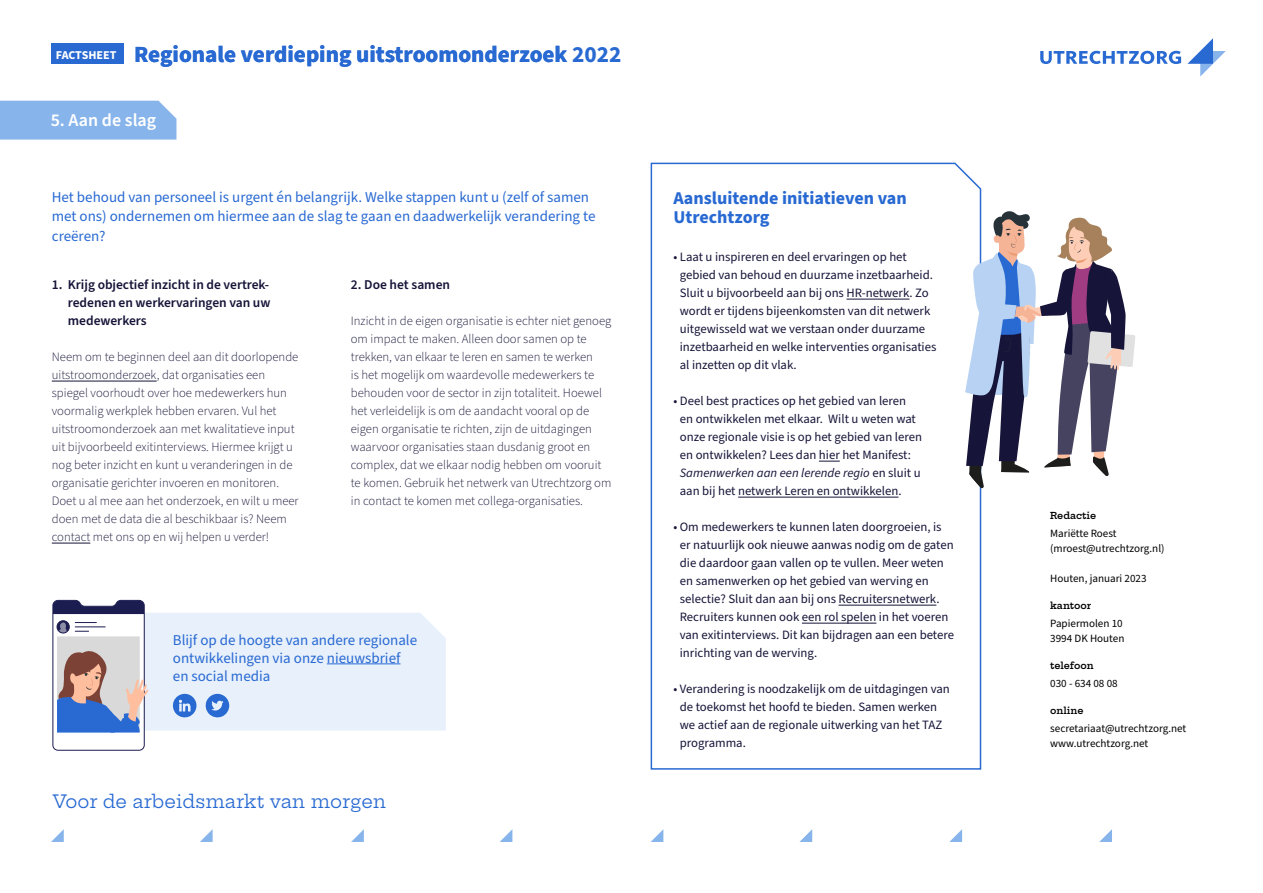
<style>
.page{position:relative;width:1263px;height:893px;background:#fff}
.page>*{position:absolute;margin:0;border:0;box-sizing:border-box;transform-origin:0 0}
.t1{font:700 23.1px "Source Sans Pro";color:#2869d2}
.t2{font:700 18px/19.5px "Source Sans Pro";color:#2869d2}
.t3{font:18px "Hepta Slab";color:#2869d2}
.t4{font:600 18px "Source Sans Pro";color:#fff}
.t5{font:15px/19.5px "Source Sans Pro";color:#2869d2}
.t6{font:600 13.5px/18px "Source Sans Pro";letter-spacing:-.005em;color:#161438;text-align:justify}
.t7{font:12.75px/18px "Source Sans Pro";color:#161438}
.t8{font:300 12.75px/18px "Source Sans Pro";color:#161438}
.t9{font:11.1px/15px "Source Sans Pro";color:#000}
.t10{font:600 9.45px "Hepta Slab";color:#000}
.s1{font-size:12px;color:#fff}
.s2{font-style:italic}
</style>
<div class="page">
<svg style="left:1040px;top:51px;width:141px;height:13px"></svg>
<svg style="left:1187px;top:38px;width:39px;height:39px"></svg>
<div style="left:51px;top:44px;width:72px;height:20px;background:#2869d2"></div>
<hr style="left:52px;top:381px;width:105px;height:1px;background:#161438">
<hr style="left:52px;top:543px;width:38px;height:1px;background:#161438">
<svg style="left:650px;top:162px;width:332px;height:608px"></svg>
<svg style="left:51px;top:829px;width:13px;height:13px"></svg>
<svg style="left:200px;top:829px;width:13px;height:13px"></svg>
<svg style="left:651px;top:830px;width:12px;height:12px"></svg>
<svg style="left:799px;top:829px;width:13px;height:13px"></svg>
<svg style="left:949px;top:829px;width:13px;height:13px"></svg>
<svg style="left:1099px;top:829px;width:13px;height:13px"></svg>
<svg style="left:500px;top:830px;width:12px;height:12px"></svg>
<svg style="left:351px;top:829px;width:13px;height:13px"></svg>
<div style="left:0;top:101px;width:176px;height:39px;background:#87b4eb"></div>
<svg style="left:52px;top:600px;width:394px;height:151px"></svg>
<svg style="left:965px;top:211px;width:170px;height:277px"></svg>
<h1 class="t1" style="left:56px;top:38px;width:567px"><span class="s1">FACTSHEET</span> Regionale verdieping uitstroomonderzoek 2022</h1>
<h1 class="t1" style="left:224px;top:38px;width:14px">e</h1>
<h2 class="t4" style="left:51px;top:108px;width:107px">5. Aan de slag</h2>
<p class="t5" style="left:52px;top:188px;width:545px">Het behoud van personeel is urgent én belangrijk. Welke stappen kunt u (zelf of samen met ons) ondernemen om hiermee aan de slag te gaan en daadwerkelijk verandering te creëren?</p>
<h2 class="t2" style="left:673px;top:189px;width:235px">Aansluitende initiatieven van<br>Utrechtzorg</h2>
<p class="t7" style="left:680px;top:248px;width:258px;text-indent:-6px">• Laat u inspireren en deel ervaringen op het gebied van behoud en duurzame inzetbaarheid.<br>Sluit u bijvoorbeeld aan bij ons HR-netwerk. Zo wordt er tijdens bijeenkomsten van dit netwerk uitgewisseld wat we verstaan onder duurzame inzetbaarheid en welke interventies organisaties al inzetten op dit vlak.</p>
<p class="t7" style="left:680px;top:392px;width:244px;text-indent:-6px">• Deel best practices op het gebied van leren en ontwikkelen met elkaar. Wilt u weten wat onze regionale visie is op het gebied van leren en ontwikkelen? Lees dan hier het Manifest:<br><span class="s2">Samenwerken aan een lerende regio</span> en sluit u aan bij het netwerk Leren en ontwikkelen.</p>
<p class="t7" style="left:680px;top:518px;width:276px;text-indent:-6px">• Om medewerkers te kunnen laten doorgroeien, is er natuurlijk ook nieuwe aanwas nodig om de gaten die daardoor gaan vallen op te vullen. Meer weten en samenwerken op het gebied van werving en selectie? Sluit dan aan bij ons Recruitersnetwerk.<br>Recruiters kunnen ook een rol spelen in het voeren van exitinterviews. Dit kan bijdragen aan een betere inrichting van de werving.</p>
<p class="t7" style="left:680px;top:680px;width:271px;text-indent:-6px">• Verandering is noodzakelijk om de uitdagingen van de toekomst het hoofd te bieden. Samen werken we actief aan de regionale uitwerking van het TAZ programma.</p>
<p class="t6" style="left:68px;top:276px;width:204px;text-indent:-16px">1. Krijg objectief inzicht in de vertrek&shy;redenen en werkervaringen van uw medewerkers</p>
<p class="t8" style="left:52px;top:348px;width:248px">Neem om te beginnen deel aan dit doorlopende uitstroomonderzoek, dat organisaties een spiegel voorhoudt over hoe medewerkers hun voormalig werkplek hebben ervaren. Vul het uitstroomonderzoek aan met kwalitatieve input uit bijvoorbeeld exitinterviews. Hiermee krijgt u nog beter inzicht en kunt u veranderingen in de organisatie gerichter invoeren en monitoren.<br>Doet u al mee aan het onderzoek, en wilt u meer doen met de data die al beschikbaar is? Neem contact met ons op en wij helpen u verder!</p>
<p class="t6" style="left:351px;top:276px;width:101px">2. Doe het samen</p>
<p class="t8" style="left:351px;top:312px;width:262px">Inzicht in de eigen organisatie is echter niet genoeg om impact te maken. Alleen door samen op te trekken, van elkaar te leren en samen te werken<br>is het mogelijk om waardevolle medewerkers te behouden voor de sector in zijn totaliteit. Hoewel het verleidelijk is om de aandacht vooral op de eigen organisatie te richten, zijn de uitdagingen waarvoor organisaties staan dusdanig groot en complex, dat we elkaar nodig hebben om vooruit te komen. Gebruik het netwerk van Utrechtzorg om in contact te komen met collega-organisaties.</p>
<p class="t5" style="left:173px;top:631px;width:246px;line-height:18px">Blijf op de hoogte van andere regionale ontwikkelingen via onze nieuwsbrief en social media</p>
<h2 class="t3" style="left:53px;top:786px;width:335px">Voor de arbeidsmarkt van morgen</h2>
<p class="t10" style="left:1050px;top:507px;width:48px">Redactie</p>
<p class="t9" style="left:1050px;top:526px;width:116px">Mariëtte Roest (mroest@utrechtzorg.nl)</p>
<p class="t9" style="left:1050px;top:571px;width:98px">Houten, januari 2023</p>
<p class="t10" style="left:1050px;top:597px;width:43px">kantoor</p>
<p class="t9" style="left:1050px;top:616px;width:76px">Papiermolen 10<br>3994 DK Houten</p>
<p class="t10" style="left:1050px;top:657px;width:45px">telefoon</p>
<p class="t9" style="left:1050px;top:676px;width:69px">030 - 634 08 08</p>
<p class="t10" style="left:1050px;top:702px;width:35px">online</p>
<p class="t9" style="left:1050px;top:721px;width:138px">secretariaat@utrechtzorg.net www.utrechtzorg.net</p>
</div>
